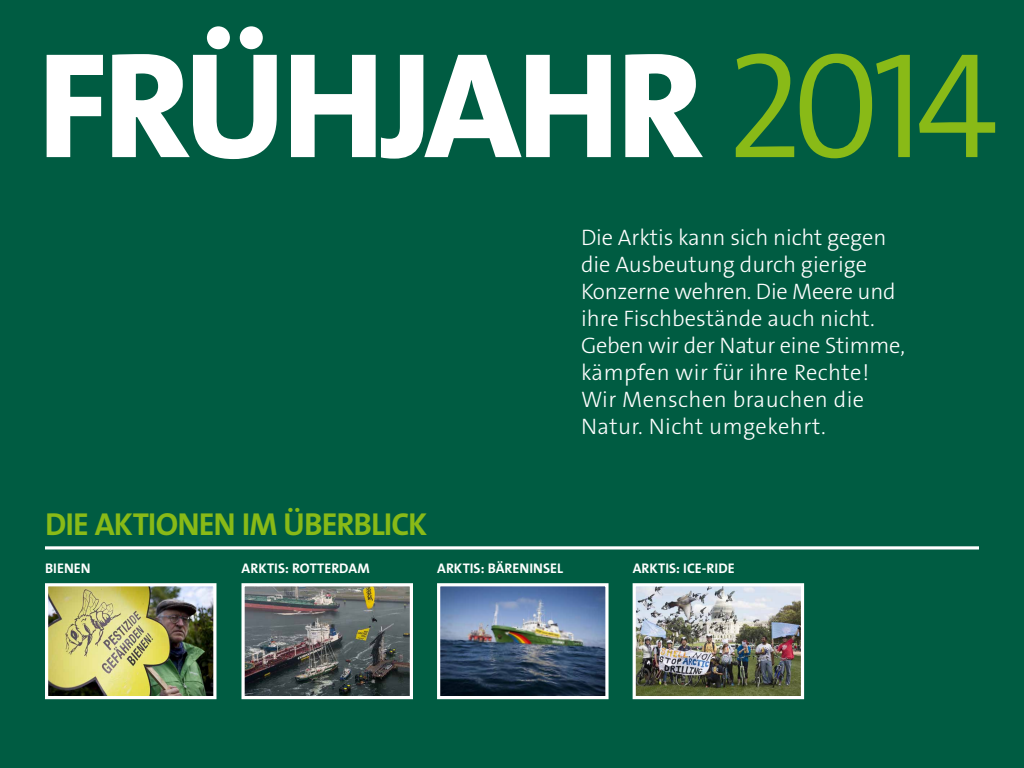
<style>
.page{position:relative;width:1024px;height:768px;background:#005c42}
.page>*{position:absolute;margin:0;border:0;box-sizing:border-box;transform-origin:0 0}
.t1{font:151.5px "The Sans LP8 Ex Bld";letter-spacing:-.025em;color:#fff}
.t2{font:31.95px "The Sans LP7 Bld";letter-spacing:-.03em;color:#89ba17}
.t3{font:22.5px/27px "The Sans LP3 Lig";color:#fff}
.t4{font:14px "The Sans LP7 Bld";letter-spacing:.005em;color:#fff}
.s1{font-family:"The Sans LP4 Se Lig";color:#89ba17}
</style>
<div class="page">
<img style="left:246px;top:587px;width:163px;height:108px">
<div style="left:242px;top:583px;width:171px;height:116px;border:3px solid #fff"></div>
<img style="left:441px;top:587px;width:164px;height:108px">
<div style="left:437px;top:583px;width:172px;height:116px;border:3px solid #fff"></div>
<img style="left:637px;top:587px;width:163px;height:108px">
<div style="left:633px;top:583px;width:171px;height:116px;border:3px solid #fff"></div>
<img style="left:49px;top:587px;width:163px;height:108px">
<div style="left:45px;top:583px;width:171px;height:116px;border:3px solid #fff"></div>
<svg style="left:45px;top:546px;width:934px;height:4px;background:#ccded9"></svg>
<h1 class="t1" style="left:38px;top:9px;width:962px">FRÜHJAHR <span class="s1">2014</span></h1>
<h2 class="t2" style="left:45px;top:503px;width:381px">DIE AKTIONEN IM ÜBERBLICK</h2>
<p class="t3" style="left:581px;top:224px;width:326px">Die Arktis kann sich nicht gegen die Ausbeutung durch gierige<br>Konzerne wehren. Die Meere und ihre Fischbestände auch nicht.<br>Geben wir der Natur eine Stimme, kämpfen wir für ihre Rechte!<br>Wir Menschen brauchen die<br>Natur. Nicht umgekehrt.</p>
<p class="t4" style="left:45px;top:559px;width:47px">BIENEN</p>
<p class="t4" style="left:242px;top:559px;width:130px">ARKTIS: ROTTERDAM</p>
<p class="t4" style="left:437px;top:559px;width:127px">ARKTIS: BÄRENINSEL</p>
<p class="t4" style="left:633px;top:559px;width:103px">ARKTIS: ICE-RIDE</p>
</div>
